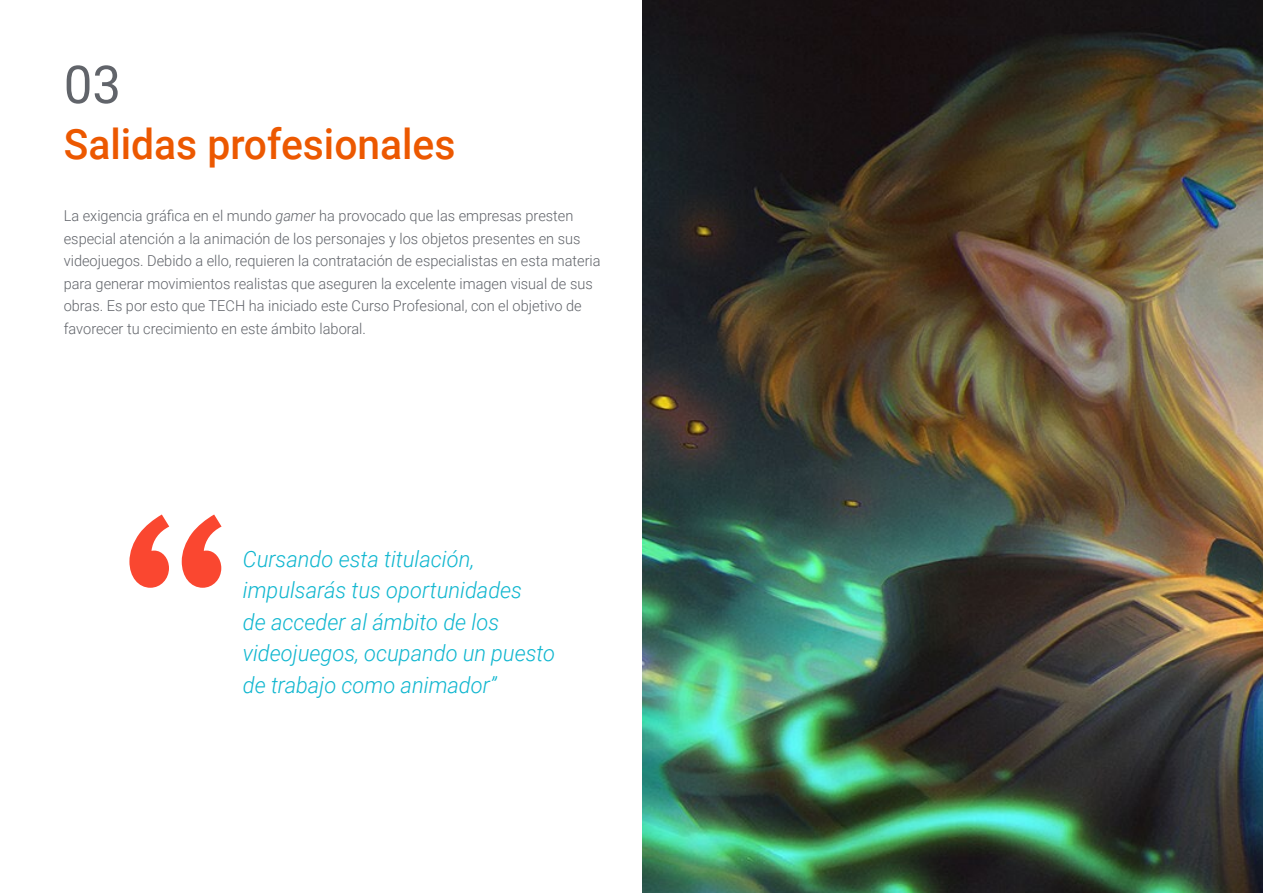
<style>
.page{position:relative;width:1263px;height:893px;background:#fff}
.page>*{position:absolute;margin:0;border:0;box-sizing:border-box;transform-origin:0 0}
.t1{font:52.5px "Roboto";color:#61646a}
.t2{font:500 42px "Roboto";color:#ec5800}
.t3{font:italic 300 22.5px/31.5px "Roboto";color:#0fb6cf}
.t4{font:300 15px/22.5px "Roboto";color:#61646a}
.s1{font-style:italic}
</style>
<div class="page">
<img style="left:642px;top:0;width:621px;height:893px">
<svg style="left:129px;top:514px;width:93px;height:74px"></svg>
<h1 class="t1" style="left:64px;top:48px;width:59px">03</h1>
<h2 class="t2" style="left:64px;top:115px;width:393px">Salidas profesionales</h2>
<p class="t4" style="left:64px;top:204px;width:538px">La exigencia gráfica en el mundo <span class="s1">gamer</span> ha provocado que las empresas presten especial atención a la animación de los personajes y los objetos presentes en sus videojuegos. Debido a ello, requieren la contratación de especialistas en esta materia para generar movimientos realistas que aseguren la excelente imagen visual de sus obras. Es por esto que TECH ha iniciado este Curso Profesional, con el objetivo de favorecer tu crecimiento en este ámbito laboral.</p>
<h3 class="t3" style="left:243px;top:542px;width:314px">Cursando esta titulación, impulsarás tus oportunidades<br>de acceder al ámbito de los videojuegos, ocupando un puesto de trabajo como animador”</h3>
</div>
